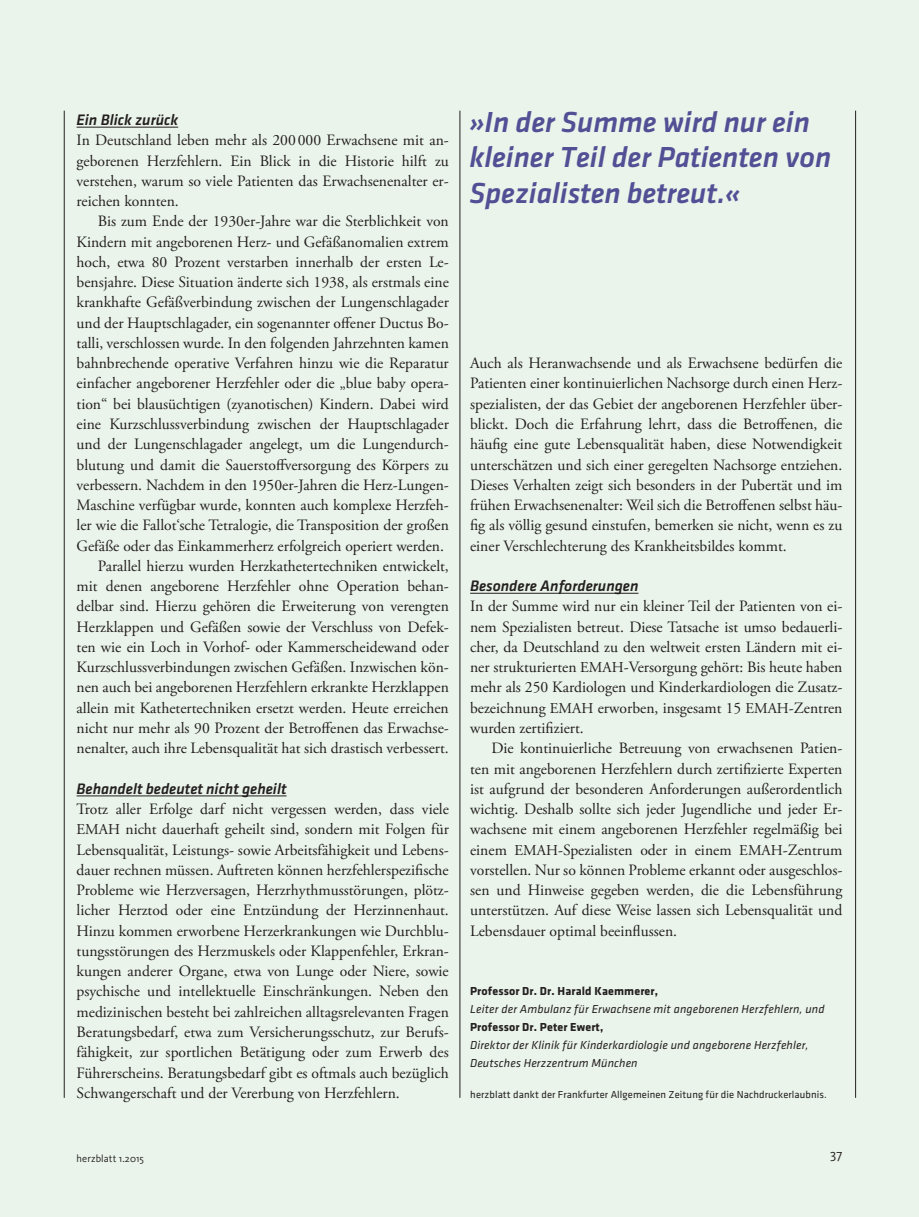
<style>
.page{position:relative;width:919px;height:1217px;background:#fff}
.page>*{position:absolute;margin:0;border:0;box-sizing:border-box;transform-origin:0 0}
.t1{font:italic 500 30px/35.7px "Klavika";color:#524f95}
.t2{font:15.75px/20.2px "Adobe Garamond Pro";color:#231f20;text-align:justify}
.t3{font:italic 500 15.75px "Klavika";color:#231f20}
.t4{font:13.5px "Kievit Regular SC";color:#231f20}
.t5{font:italic 12px/18px "Klavika";letter-spacing:.01em;color:#231f20}
.t6{font:700 12px "Klavika";letter-spacing:.01em;color:#231f20}
.t7{font:10.5px "Klavika";letter-spacing:.01em;color:#231f20}
.t8{font:10.5px "Kievit";letter-spacing:.01em;color:#231f20}
.s1{font-size:15px}
</style>
<div class="page">
<div style="left:0;top:0;width:918px;height:1216px;background:#eaf4ea"></div>
<hr style="left:64px;top:111px;width:1px;height:986px;background:#231f20">
<hr style="left:855px;top:111px;width:1px;height:986px;background:#231f20">
<hr style="left:77px;top:127px;width:101px;height:1px;background:#231f20">
<hr style="left:77px;top:795px;width:209px;height:1px;background:#231f20">
<hr style="left:470px;top:593px;width:168px;height:1px;background:#231f20">
<hr style="left:459px;top:111px;width:1px;height:986px;background:#231f20">
<p class="t3" style="left:77px;top:111px;width:103px">Ein Blick zurück</p>
<p class="t2" style="left:77px;top:131px;width:374px">In Deutschland leben mehr als 200000 Erwachsene mit an&shy;geborenen Herzfehlern. Ein Blick in die Historie hilft zu verstehen, warum so viele Patienten das Erwachsenenalter er&shy;reichen konnten.</p>
<p class="t2" style="left:98px;top:212px;width:352px">Bis zum Ende der 1930er-Jahre war die Sterblichkeit von</p>
<p class="t2" style="left:77px;top:232px;width:374px">Kindern mit angeborenen Herz- und Gefäßanomalien extrem</p>
<p class="t2" style="left:77px;top:252px;width:374px">hoch, etwa 80 Prozent verstarben innerhalb der ersten Le-</p>
<p class="t2" style="left:77px;top:272px;width:374px">bensjahre. Diese Situation änderte sich 1938, als erstmals eine</p>
<p class="t2" style="left:77px;top:293px;width:374px">krankhafte Gefäßverbindung zwischen der Lungenschlagader</p>
<p class="t2" style="left:77px;top:313px;width:374px">und der Hauptschlagader, ein sogenannter offener Ductus Bo-</p>
<p class="t2" style="left:77px;top:333px;width:374px">talli, verschlossen wurde. In den folgenden Jahrzehnten kamen</p>
<p class="t2" style="left:77px;top:353px;width:374px">bahnbrechende operative Verfahren hinzu wie die Reparatur</p>
<p class="t2" style="left:77px;top:374px;width:374px">einfacher angeborener Herzfehler oder die „blue baby opera-</p>
<p class="t2" style="left:77px;top:394px;width:374px">tion“ bei blausüchtigen (zyanotischen) Kindern. Dabei wird</p>
<p class="t2" style="left:77px;top:414px;width:374px">eine Kurzschlussverbindung zwischen der Hauptschlagader</p>
<p class="t2" style="left:77px;top:434px;width:374px">und der Lungenschlagader angelegt, um die Lungendurch-</p>
<p class="t2" style="left:77px;top:455px;width:374px">blutung und damit die Sauerstoffversorgung des Körpers zu</p>
<p class="t2" style="left:77px;top:475px;width:373px">verbessern. Nachdem in den 1950er-Jahren die Herz-Lungen-</p>
<p class="t2" style="left:77px;top:495px;width:374px">Maschine verfügbar wurde, konnten auch komplexe Herzfeh-</p>
<p class="t2" style="left:77px;top:515px;width:374px">ler wie die Fallot‘sche Tetralogie, die Transposition der großen</p>
<p class="t2" style="left:77px;top:536px;width:369px">Gefäße oder das Einkammerherz erfolgreich operiert werden.</p>
<p class="t2" style="left:98px;top:556px;width:352px">Parallel hierzu wurden Herzkathetertechniken entwickelt,</p>
<p class="t2" style="left:77px;top:576px;width:374px">mit denen angeborene Herzfehler ohne Operation behan-</p>
<p class="t2" style="left:77px;top:596px;width:374px">delbar sind. Hierzu gehören die Erweiterung von verengten</p>
<p class="t2" style="left:77px;top:617px;width:374px">Herzklappen und Gefäßen sowie der Verschluss von Defek-</p>
<p class="t2" style="left:77px;top:637px;width:374px">ten wie ein Loch in Vorhof- oder Kammerscheidewand oder</p>
<p class="t2" style="left:77px;top:657px;width:374px">Kurzschlussverbindungen zwischen Gefäßen. Inzwischen kön-</p>
<p class="t2" style="left:77px;top:677px;width:374px">nen auch bei angeborenen Herzfehlern erkrankte Herzklappen</p>
<p class="t2" style="left:77px;top:698px;width:374px">allein mit Kathetertechniken ersetzt werden. Heute erreichen</p>
<p class="t2" style="left:77px;top:718px;width:374px">nicht nur mehr als 90 Prozent der Betroffenen das Erwachse-</p>
<p class="t2" style="left:77px;top:738px;width:374px">nenalter, auch ihre Lebensqualität hat sich drastisch verbessert.</p>
<p class="t3" style="left:77px;top:779px;width:211px">Behandelt bedeutet nicht geheilt</p>
<p class="t2" style="left:77px;top:799px;width:374px">Trotz aller Erfolge darf nicht vergessen werden, dass viele <span class="s1">EMAH</span> nicht dauerhaft geheilt sind, sondern mit Folgen für Lebensqualität, Leistungs- sowie Arbeitsfähigkeit und Lebens&shy;dauer rechnen müssen. Auftreten können herzfehlerspezifische Probleme wie Herzversagen, Herzrhythmusstörungen, plötz&shy;licher Herztod oder eine Entzündung der Herzinnenhaut.<br>Hinzu kommen erworbene Herzerkrankungen wie Durchblu&shy;tungsstörungen des Herzmuskels oder Klappenfehler, Erkran&shy;kungen anderer Organe, etwa von Lunge oder Niere, sowie psychische und intellektuelle Einschränkungen. Neben den medizinischen besteht bei zahlreichen alltagsrelevanten Fragen Beratungsbedarf, etwa zum Versicherungsschutz, zur Berufs&shy;fähigkeit, zur sportlichen Betätigung oder zum Erwerb des Führerscheins. Beratungsbedarf gibt es oftmals auch bezüglich Schwangerschaft und der Vererbung von Herzfehlern.</p>
<h1 class="t1" style="left:469px;top:104px;width:363px">»In der Summe wird nur ein kleiner Teil der Patienten von<br>Spezialisten betreut.«</h1>
<p class="t2" style="left:470px;top:353px;width:374px">Auch als Heranwachsende und als Erwachsene bedürfen die Patienten einer kontinuierlichen Nachsorge durch einen Herz&shy;spezialisten, der das Gebiet der angeborenen Herzfehler über&shy;blickt. Doch die Erfahrung lehrt, dass die Betroffenen, die häufig eine gute Lebensqualität haben, diese Notwendigkeit unterschätzen und sich einer geregelten Nachsorge entziehen.<br>Dieses Verhalten zeigt sich besonders in der Pubertät und im frühen Erwachsenenalter: Weil sich die Betroffenen selbst häu&shy;fig als völlig gesund einstufen, bemerken sie nicht, wenn es zu einer Verschlechterung des Krankheitsbildes kommt.</p>
<p class="t3" style="left:470px;top:577px;width:170px">Besondere Anforderungen</p>
<p class="t2" style="left:470px;top:596px;width:374px">In der Summe wird nur ein kleiner Teil der Patienten von ei&shy;nem Spezialisten betreut. Diese Tatsache ist umso bedauerli&shy;cher, da Deutschland zu den weltweit ersten Ländern mit ei&shy;ner strukturierten <span class="s1">EMAH</span>-Versorgung gehört: Bis heute haben mehr als 250 Kardiologen und Kinderkardiologen die Zusatz&shy;bezeichnung <span class="s1">EMAH</span> erworben, insgesamt 15 <span class="s1">EMAH</span>-Zentren wurden zertifiziert.</p>
<p class="t2" style="left:470px;top:738px;width:374px;text-indent:21px">Die kontinuierliche Betreuung von erwachsenen Patien&shy;ten mit angeborenen Herzfehlern durch zertifizierte Experten ist aufgrund der besonderen Anforderungen außerordentlich wichtig. Deshalb sollte sich jeder Jugendliche und jeder Er&shy;wachsene mit einem angeborenen Herzfehler regelmäßig bei einem <span class="s1">EMAH</span>-Spezialisten oder in einem <span class="s1">EMAH</span>-Zentrum vorstellen. Nur so können Probleme erkannt oder ausgeschlos&shy;sen und Hinweise gegeben werden, die die Lebensführung unterstützen. Auf diese Weise lassen sich Lebensqualität und Lebensdauer optimal beeinflussen.</p>
<p class="t6" style="left:470px;top:984px;width:189px">Professor Dr. Dr. Harald Kaemmerer,</p>
<p class="t5" style="left:470px;top:1000px;width:356px">Leiter der Ambulanz für Erwachsene mit angeborenen Herzfehlern, und</p>
<p class="t6" style="left:470px;top:1020px;width:135px">Professor Dr. Peter Ewert,</p>
<p class="t5" style="left:470px;top:1036px;width:340px">Direktor der Klinik für Kinderkardiologie und angeborene Herzfehler,<br>Deutsches Herzzentrum München</p>
<p class="t7" style="left:470px;top:1088px;width:358px">herzblatt dankt der Frankfurter Allgemeinen Zeitung für die Nachdruckerlaubnis.</p>
<p class="t8" style="left:77px;top:1151px;width:69px">herzblatt 1.2015</p>
<p class="t4" style="left:830px;top:1148px;width:14px">37</p>
</div>
